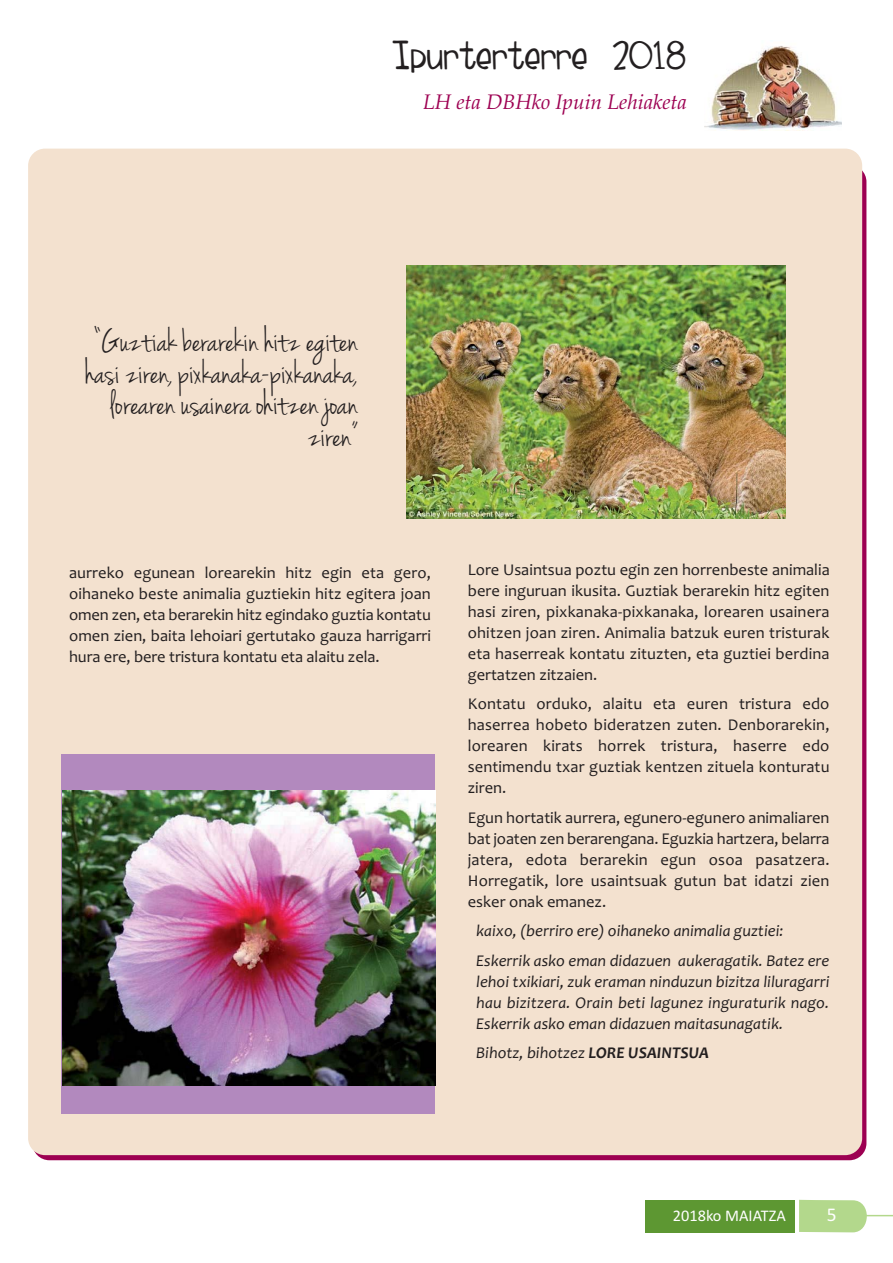
<style>
.page{position:relative;width:893px;height:1263px;background:#fff}
.page>*{position:absolute;margin:0;border:0;box-sizing:border-box;transform-origin:0 0}
.t1{font:36px/31.5px "Jenna Sue";color:#231f20;text-align:right}
.t2{font:36px "Matchstick";color:#231f20}
.t3{font:italic 21px "Palatino";color:#9d0052}
.t4{font:19.5px "Calibri";color:#fff}
.t5{font:16.5px/21px "Candara";letter-spacing:.005em;color:#231f20;text-align:justify}
.t6{font:italic 16.5px/21px "Candara";color:#231f20}
.t7{font:16.35px "Calibri";color:#fff}
.s1{font-weight:700}
</style>
<div class="page">
<svg style="left:799px;top:1200px;width:73px;height:32px;background:#bbdc98"></svg>
<hr style="left:855px;top:1215px;width:38px;height:1px;background:#b3d88c">
<div style="left:645px;top:1200px;width:149px;height:32px;background:#5d9732"></div>
<img style="left:704px;top:46px;width:138px;height:84px">
<div style="left:28px;top:149px;width:834px;height:1006px;background:#f3e1cf;border-radius:17px"></div>
<img style="left:407px;top:266px;width:379px;height:253px">
<div style="left:61px;top:754px;width:374px;height:360px;background:#b289be"></div>
<img style="left:62px;top:791px;width:373px;height:294px">
<h1 class="t2" style="left:392px;top:40px;width:296px">Ipurterterre 2018</h1>
<p class="t3" style="left:423px;top:94px;width:265px">LH eta DBHko Ipuin Lehiaketa</p>
<h1 class="t1" style="left:86px;top:331px;width:274px">“Guztiak berarekin hitz egiten hasi ziren, pixkanaka-pixkanaka, lorearen usainera ohitzen joan ziren”</h1>
<p class="t5" style="left:69px;top:564px;width:363px">aurreko egunean lorearekin hitz egin eta gero, oihaneko beste animalia guztiekin hitz egitera joan omen zen, eta berarekin hitz egindako guztia kontatu omen zien, baita lehoiari gertutako gauza harrigarri hura ere, bere tristura kontatu eta alaitu zela.</p>
<p class="t5" style="left:468px;top:561px;width:363px">Lore Usaintsua poztu egin zen horrenbeste animalia bere inguruan ikusita. Guztiak berarekin hitz egiten hasi ziren, pixkanaka-pixkanaka, lorearen usainera ohitzen joan ziren. Animalia batzuk euren tristurak eta haserreak kontatu zituzten, eta guztiei berdina gertatzen zitzaien.</p>
<p class="t5" style="left:468px;top:695px;width:363px">Kontatu orduko, alaitu eta euren tristura edo haserrea hobeto bideratzen zuten. Denborarekin, lorearen kirats horrek tristura, haserre edo sentimendu txar guztiak kentzen zituela konturatu ziren.</p>
<p class="t5" style="left:468px;top:809px;width:363px">Egun hortatik aurrera, egunero-egunero animaliaren bat joaten zen berarengana. Eguzkia hartzera, belarra jatera, edota berarekin egun osoa pasatzera.<br>Horregatik, lore usaintsuak gutun bat idatzi zien esker onak emanez.</p>
<p class="t6" style="left:476px;top:918px;width:355px;line-height:29.5px">kaixo, (berriro ere) oihaneko animalia guztiei:<br>Eskerrik asko eman didazuen aukeragatik. Batez ere</p>
<p class="t6" style="left:476px;top:973px;width:355px;text-align:justify">lehoi txikiari, zuk eraman ninduzun bizitza liluragarri hau bizitzera. Orain beti lagunez inguraturik nago.<br>Eskerrik asko eman didazuen maitasunagatik.</p>
<p class="t6" style="left:476px;top:1044px;width:234px">Bihotz, bihotzez <span class="s1">LORE USAINTSUA</span></p>
<p class="t7" style="left:673px;top:1206px;width:114px">2018ko MAIATZA</p>
<p class="t4" style="left:827px;top:1203px;width:11px">5</p>
</div>
